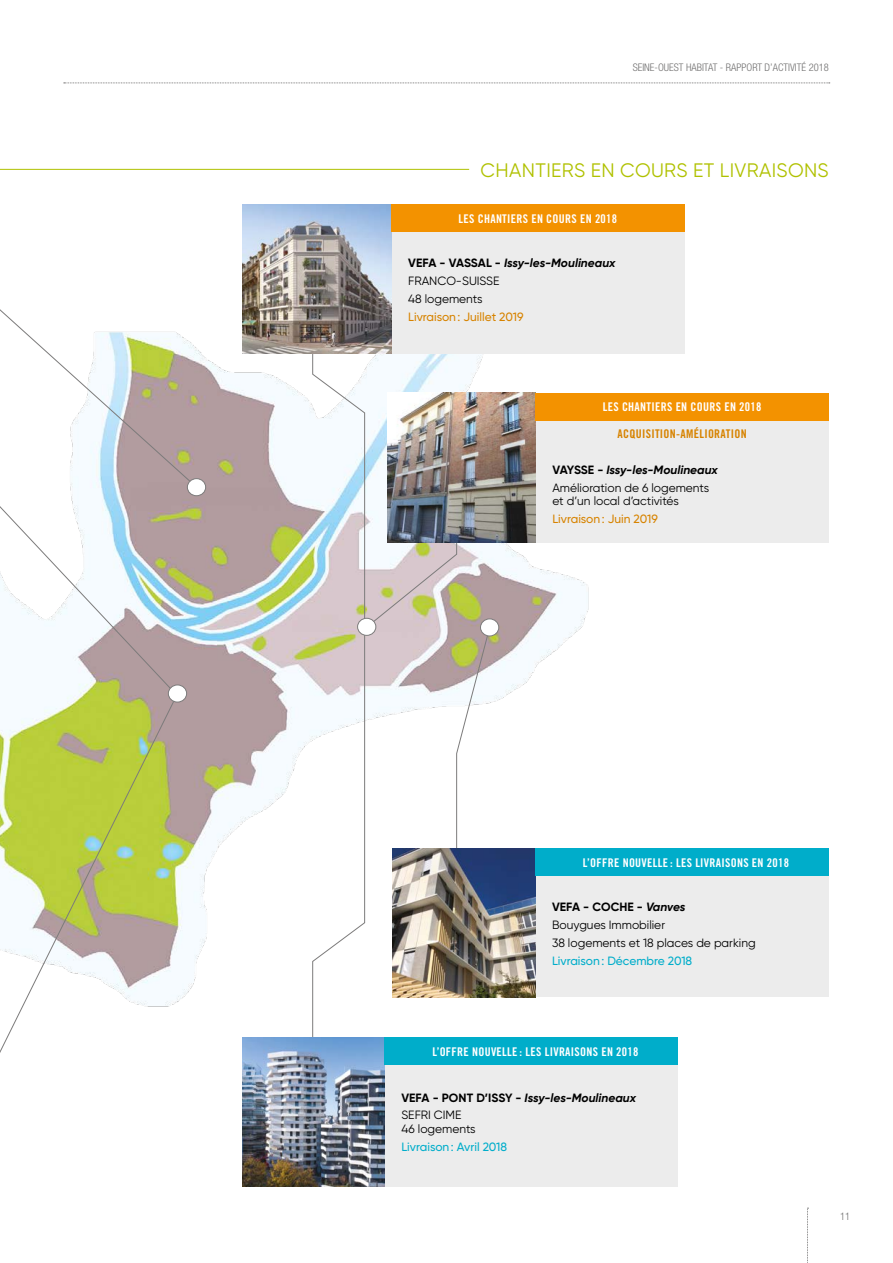
<style>
.page{position:relative;width:893px;height:1263px;background:#fff}
.page>*{position:absolute;margin:0;border:0;box-sizing:border-box;transform-origin:0 0}
.t1{font:19.5px "Gilroy";letter-spacing:.02em;color:#b0c100}
.t2{font:12px/17.7px "Gilroy";color:#000}
.t3{font:12px "Trade Gothic Bold Cond Twenty";letter-spacing:.025em;color:#fff}
.t4{font:italic 700 12px/17.7px "Gilroy";color:#000}
.t5{font:500 12px "Gilroy";color:#00adca}
.t6{font:500 12px "Gilroy";color:#d78300}
.t7{font:12px "Trade Gothic Bold Cond Twenty";letter-spacing:.025em;color:#d78300}
.t8{font:300 condensed 10.5px "Helvetica Neue LT Std";color:#706f6f}
.s1{font-weight:700}
.s2{font-weight:700;font-style:italic}
.s3{font-style:normal}
.s4{font-weight:400;font-style:normal}
</style>
<div class="page">
<img style="left:178px;top:271px;width:500px;height:916px">
<svg style="left:0;top:278px;width:198px;height:416px"></svg>
<svg style="left:312px;top:354px;width:179px;height:683px"></svg>
<svg style="left:0;top:693px;width:178px;height:360px"></svg>
<div style="left:358px;top:618px;width:18px;height:17px;background:#fff;border-radius:50%"></div>
<div style="left:357px;top:618px;width:19px;height:18px;border:1px solid #7c7b7b;border-radius:50%"></div>
<div style="left:480px;top:619px;width:19px;height:17px;background:#fff;border-radius:50%"></div>
<div style="left:480px;top:618px;width:19px;height:18px;border:1px solid #7c7b7b;border-radius:50%"></div>
<div style="left:168px;top:685px;width:19px;height:17px;background:#fff;border-radius:50%"></div>
<div style="left:168px;top:685px;width:19px;height:17px;border:1px solid #7c7b7b;border-radius:50%"></div>
<div style="left:187px;top:479px;width:19px;height:17px;background:#fff;border-radius:50%"></div>
<div style="left:187px;top:478px;width:19px;height:18px;border:1px solid #7c7b7b;border-radius:50%"></div>
<svg style="left:807px;top:1208px;width:1px;height:55px"></svg>
<svg style="left:64px;top:83px;width:766px;height:1px"></svg>
<div style="left:344px;top:205px;width:341px;height:149px;background:#ececec"></div>
<img style="left:243px;top:205px;width:149px;height:149px">
<div style="left:391px;top:205px;width:294px;height:27px;background:#f39200"></div>
<div style="left:495px;top:848px;width:334px;height:149px;background:#ececec"></div>
<img style="left:393px;top:848px;width:142px;height:149px">
<div style="left:535px;top:848px;width:293px;height:27px;background:#00adca"></div>
<div style="left:344px;top:1037px;width:334px;height:149px;background:#ececec"></div>
<img style="left:242px;top:1037px;width:143px;height:149px">
<div style="left:384px;top:1037px;width:294px;height:28px;background:#00adca"></div>
<div style="left:489px;top:394px;width:340px;height:149px;background:#ececec"></div>
<img style="left:387px;top:393px;width:149px;height:150px">
<div style="left:535px;top:393px;width:294px;height:27px;background:#f39200"></div>
<hr style="left:0;top:169px;width:469px;height:1px;background:#b0c100">
<p class="t8" style="left:633px;top:62px;width:198px">SEINE-OUEST HABITAT - RAPPORT D’ACTIVITÉ 2018</p>
<h1 class="t1" style="left:480px;top:158px;width:350px">CHANTIERS EN COURS ET LIVRAISONS</h1>
<p class="t3" style="left:459px;top:211px;width:160px">LES CHANTIERS EN COURS EN 2018</p>
<p class="t2" style="left:408px;top:254px;width:209px"><span class="s1">VEFA - VASSAL -</span> <span class="s2">Issy-les-Moulineaux<br></span>FRANCO-SUISSE<br>48 logements</p>
<p class="t6" style="left:408px;top:309px;width:117px">Livraison: Juillet 2019</p>
<p class="t3" style="left:603px;top:399px;width:160px">LES CHANTIERS EN COURS EN 2018</p>
<p class="t7" style="left:618px;top:427px;width:131px">ACQUISITION-AMÉLIORATION</p>
<p class="t2" style="left:552px;top:461px;width:167px"><span class="s1">VAYSSE -</span> <span class="s2">Issy-les-Moulineaux<br></span>Amélioration de 6 logements</p>
<p class="t2" style="left:552px;top:492px;width:128px">et d’un local d’activités</p>
<p class="t6" style="left:552px;top:512px;width:107px">Livraison: Juin 2019</p>
<p class="t3" style="left:583px;top:855px;width:208px">L’OFFRE NOUVELLE : LES LIVRAISONS EN 2018</p>
<p class="t2" style="left:552px;top:898px;width:205px"><span class="s1">VEFA - COCHE -</span> <span class="s2">Vanves<br></span>Bouygues Immobilier<br>38 logements et 18 places de parking</p>
<p class="t5" style="left:552px;top:953px;width:142px">Livraison: Décembre 2018</p>
<p class="t3" style="left:432px;top:1044px;width:208px">L’OFFRE NOUVELLE : LES LIVRAISONS EN 2018</p>
<p class="t4" style="left:401px;top:1088px;width:236px"><span class="s3">VEFA - PONT D’ISSY -</span> Issy-les-Moulineaux<br><span class="s4">SEFRI CIME</span></p>
<p class="t2" style="left:401px;top:1119px;width:76px">46 logements</p>
<p class="t5" style="left:401px;top:1139px;width:107px">Livraison: Avril 2018</p>
<p class="t8" style="left:840px;top:1210px;width:12px">11</p>
</div>
